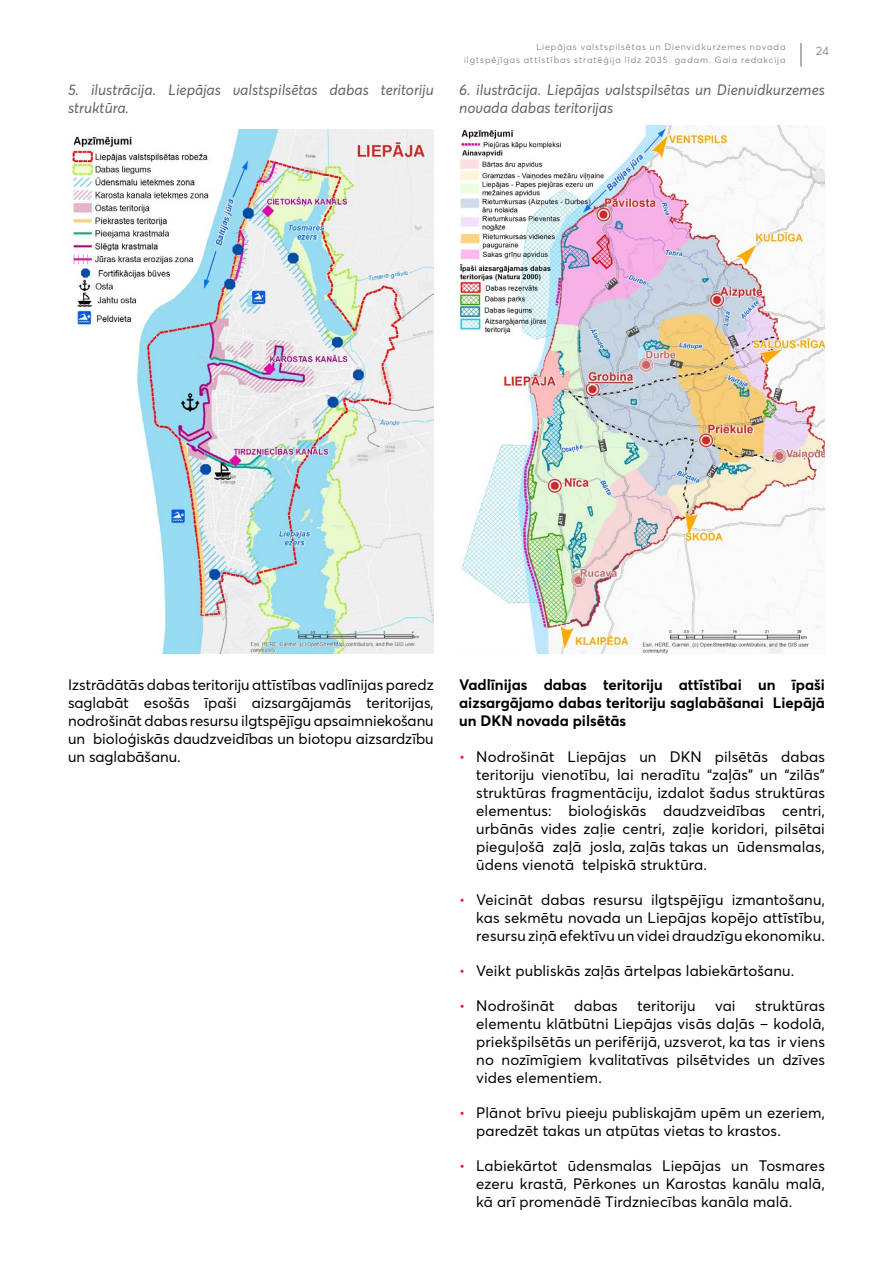
<style>
.page{position:relative;width:893px;height:1263px;background:#fff}
.page>*{position:absolute;margin:0;border:0;box-sizing:border-box;transform-origin:0 0}
.t1{font:15px/18px "Averta CY";letter-spacing:.005em;color:#000;text-align:justify}
.t2{font:italic 15px/18px "Averta CY";color:#636466}
.t3{font:700 15px/18px "Averta CY";color:#000;text-align:justify}
.t4{font:300 12px "Averta CY";color:#636466}
.t5{font:300 9px/12.3px "Averta CY";letter-spacing:.105em;color:#636466;text-align:right}
.s1{color:#e3232c}
</style>
<div class="page">
<svg style="left:801px;top:43px;width:1px;height:24px"></svg>
<img style="left:68px;top:129px;width:366px;height:524px">
<img style="left:459px;top:126px;width:366px;height:527px">
<p class="t2" style="left:68px;top:81px;width:367px">5. ilustrācija. Liepājas valstspilsētas dabas teritoriju struktūra.</p>
<p class="t5" style="left:464px;top:41px;width:323px">Liepājas valstspilsētas un Dienvidkurzemes novada<br>ilgtspējīgas attīstības stratēģija līdz 2035. gadam. Gala redakcija</p>
<p class="t4" style="left:816px;top:42px;width:14px">24</p>
<p class="t2" style="left:459px;top:81px;width:367px">6. ilustrācija. Liepājas valstspilsētas un Dienvidkurzemes novada dabas teritorijas</p>
<p class="t1" style="left:68px;top:675px;width:367px">Izstrādātās dabas teritoriju attīstības vadlīnijas paredz saglabāt esošās īpaši aizsargājamās teritorijas, nodrošināt dabas resursu ilgtspējīgu apsaimniekošanu un bioloģiskās daudzveidības un biotopu aizsardzību un saglabāšanu.</p>
<p class="t3" style="left:459px;top:674px;width:367px">Vadlīnijas dabas teritoriju attīstībai un īpaši aizsargājamo dabas teritoriju saglabāšanai Liepājā un DKN novada pilsētās</p>
<p class="t1" style="left:476px;top:747px;width:350px;text-indent:-17px"><span class="s1">•</span> Nodrošināt Liepājas un DKN pilsētās dabas teritoriju vienotību, lai neradītu “zaļās” un “zilās” struktūras fragmentāciju, izdalot šadus struktūras elementus: bioloģiskās daudzveidības centri, urbānās vides zaļie centri, zaļie koridori, pilsētai pieguļošā zaļā josla, zaļās takas un ūdensmalas, ūdens vienotā telpiskā struktūra.</p>
<p class="t1" style="left:476px;top:890px;width:350px;text-indent:-17px"><span class="s1">•</span> Veicināt dabas resursu ilgtspējīgu izmantošanu, kas sekmētu novada un Liepājas kopējo attīstību, resursu ziņā efektīvu un videi draudzīgu ekonomiku.</p>
<p class="t1" style="left:459px;top:961px;width:337px"><span class="s1">•</span> Veikt publiskās zaļās ārtelpas labiekārtošanu.</p>
<p class="t1" style="left:459px;top:996px;width:97px"><span class="s1">•</span> Nodrošināt</p>
<p class="t1" style="left:574px;top:996px;width:45px">dabas</p>
<p class="t1" style="left:637px;top:996px;width:60px">teritoriju</p>
<p class="t1" style="left:715px;top:996px;width:22px">vai</p>
<p class="t1" style="left:476px;top:996px;width:350px;text-indent:279px">struktūras elementu klātbūtni Liepājas visās daļās – kodolā, priekšpilsētās un perifērijā, uzsverot, ka tas ir viens no nozīmīgiem kvalitatīvas pilsētvides un dzīves vides elementiem.</p>
<p class="t1" style="left:476px;top:1103px;width:350px;text-indent:-17px"><span class="s1">•</span> Plānot brīvu pieeju publiskajām upēm un ezeriem, paredzēt takas un atpūtas vietas to krastos.</p>
<p class="t1" style="left:476px;top:1156px;width:350px;text-indent:-17px"><span class="s1">•</span> Labiekārtot ūdensmalas Liepājas un Tosmares ezeru krastā, Pērkones un Karostas kanālu malā, kā arī promenādē Tirdzniecības kanāla malā.</p>
</div>
